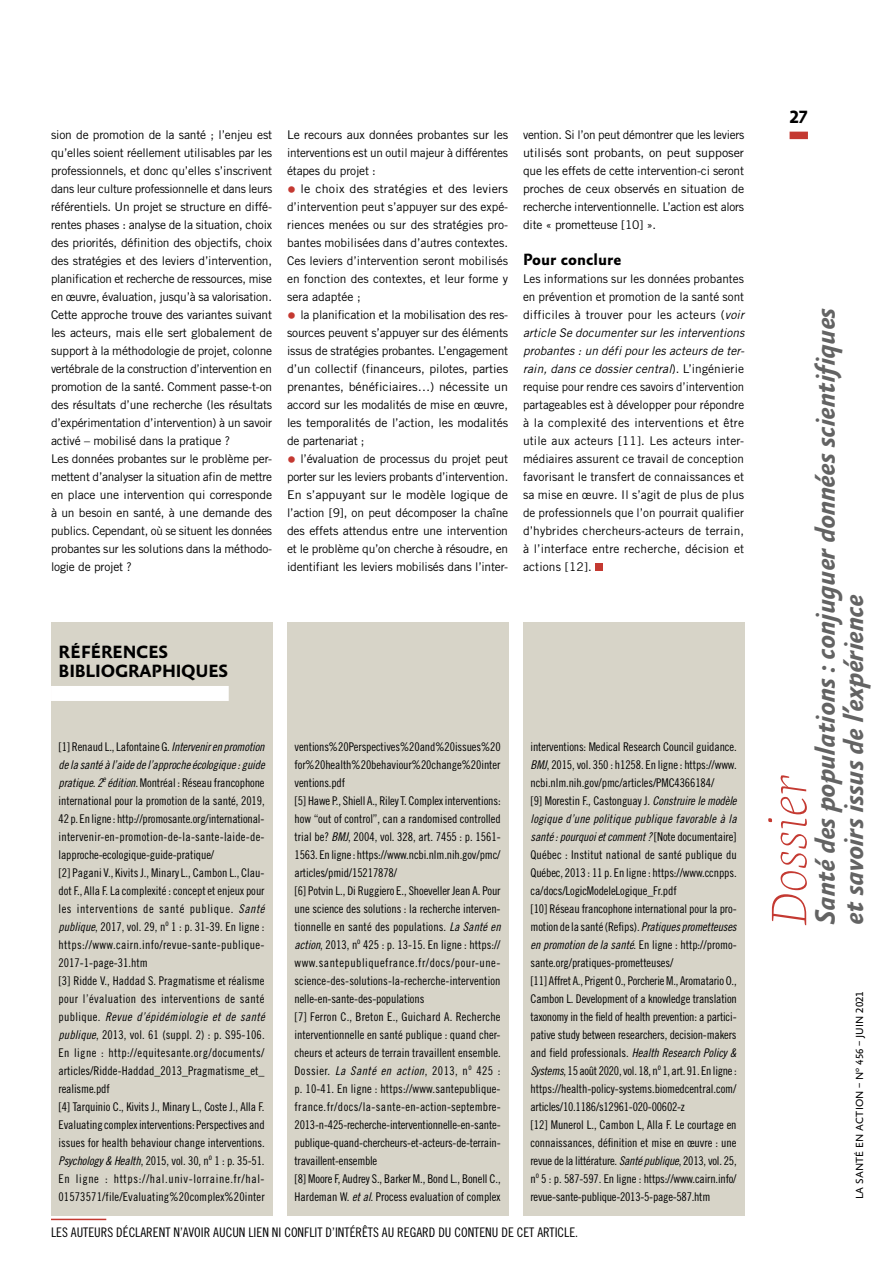
<style>
.page{position:relative;width:893px;height:1263px;background:#fff}
.page>*{position:absolute;margin:0;border:0;box-sizing:border-box;transform-origin:0 0}
.t1{font:italic 100 50.85px "Geneo Pro";letter-spacing:.01em;color:#c43931}
.t2{font:italic 700 28.5px/28.5px "Absara Sans OT";letter-spacing:-.02em;color:#636363}
.TITRE{font:700 18px/19.5px "Absara Sans OT";letter-spacing:-.015em;color:#000}
.FOLIO_GAUCHE{font:700 18px "Absara Sans OT";color:#000}
.INTER{font:700 16.5px "Absara Sans OT";color:#000}
.NOTEARTICLE{font:13.2px "Trade Gothic LT Std Cn 18";color:#000}
.TXT_BODY{font:12px/18px "Trade Gothic LT Std Cn 18";letter-spacing:-.01em;color:#000;text-align:justify}
.TXT_BODY_V2{font:12px/18px "Trade Gothic LT Std";letter-spacing:-.015em;color:#000;text-align:justify}
.TXT_BODY_V2-2{font:12px/18px "Trade Gothic LT Std";letter-spacing:-.015em;color:#000;text-align:justify;scale:1.04 1}
.t3{font:10.5px "Absara Sans OT";letter-spacing:.01em;color:#000}
.s1{font-family:"Trade Gothic LT Std Cn 18";font-size:18px;color:#c43931}
.s2{font-style:italic}
.s3{font-family:"Trade Gothic LT Std Cn 18 Obl"}
</style>
<div class="page">
<div style="left:595px;top:564px;width:8px;height:7px;background:#c43931"></div>
<hr style="left:51px;top:1219px;width:55px;height:1px;background:#c43931">
<div style="left:51px;top:622px;width:221px;height:593px;background:#d7d4c8"></div>
<div style="left:51px;top:686px;width:178px;height:15px;background:#fff"></div>
<div style="left:287px;top:622px;width:221px;height:593px;background:#d7d4c8"></div>
<div style="left:523px;top:622px;width:221px;height:593px;background:#d7d4c8"></div>
<div style="left:790px;top:132px;width:18px;height:7px;background:#c43931"></div>
<p class="TXT_BODY_V2" style="left:51px;top:126px;width:223px">sion de promotion de la santé ; l’enjeu est qu’elles soient réellement utilisables par les professionnels, et donc qu’elles s’inscrivent dans leur culture professionnelle et dans leurs référentiels. Un projet se structure en diffé‑ rentes phases : analyse de la situation, choix des priorités, définition des objectifs, choix des stratégies et des leviers d’intervention, planification et recherche de ressources, mise en œuvre, évaluation, jusqu’à sa valorisation.<br>Cette approche trouve des variantes suivant les acteurs, mais elle sert globalement de support à la méthodologie de projet, colonne vertébrale de la construction d’intervention en promotion de la santé. Comment passe‑t‑on des résultats d’une recherche (les résultats d’expérimentation d’intervention) à un savoir activé – mobilisé dans la pratique ?</p>
<p class="TXT_BODY_V2" style="left:51px;top:450px;width:223px">Les données probantes sur le problème per‑ mettent d’analyser la situation afin de mettre en place une intervention qui corresponde à un besoin en santé, à une demande des publics. Cependant, où se situent les données probantes sur les solutions dans la méthodo‑ logie de projet ?</p>
<p class="TXT_BODY_V2" style="left:287px;top:126px;width:223px">Le recours aux données probantes sur les interventions est un outil majeur à différentes étapes du projet :</p>
<p class="TXT_BODY_V2-2" style="left:287px;top:180px;width:214px"><span class="s1">•</span> le choix des stratégies et des leviers d’intervention peut s’appuyer sur des expé‑ riences menées ou sur des stratégies pro‑ bantes mobilisées dans d’autres contextes.<br>Ces leviers d’intervention seront mobilisés en fonction des contextes, et leur forme y sera adaptée ;</p>
<p class="TXT_BODY_V2" style="left:287px;top:306px;width:223px"><span class="s1">•</span> la planification et la mobilisation des res‑ sources peuvent s’appuyer sur des éléments issus de stratégies probantes. L’engagement d’un collectif (financeurs, pilotes, parties prenantes, bénéficiaires…) nécessite un accord sur les modalités de mise en œuvre, les temporalités de l’action, les modalités de partenariat ;</p>
<p class="TXT_BODY_V2" style="left:287px;top:450px;width:223px"><span class="s1">•</span> l’évaluation de processus du projet peut porter sur les leviers probants d’intervention.<br>En s’appuyant sur le modèle logique de l’action [9], on peut décomposer la chaîne des effets attendus entre une intervention et le problème qu’on cherche à résoudre, en identifiant les leviers mobilisés dans l’inter‑</p>
<p class="TXT_BODY_V2" style="left:523px;top:126px;width:223px">vention. Si l’on peut démontrer que les leviers utilisés sont probants, on peut supposer que les effets de cette intervention‑ci seront proches de ceux observés en situation de recherche interventionnelle. L’action est alors dite « prometteuse [10] ».</p>
<p class="INTER" style="left:523px;top:250px;width:100px">Pour conclure</p>
<p class="TXT_BODY_V2" style="left:523px;top:270px;width:223px">Les informations sur les données probantes en prévention et promotion de la santé sont difficiles à trouver pour les acteurs (<span class="s2">voir article Se documenter sur les interventions probantes : un défi pour les acteurs de ter&shy;rain, dans ce dossier central</span>). L’ingénierie requise pour rendre ces savoirs d’intervention partageables est à développer pour répondre à la complexité des interventions et être utile aux acteurs [11]. Les acteurs inter‑ médiaires assurent ce travail de conception favorisant le transfert de connaissances et sa mise en œuvre. Il s’agit de plus de plus de professionnels que l’on pourrait qualifier d’hybrides chercheurs‑acteurs de terrain, à l’interface entre recherche, décision et actions [12].</p>
<p class="TITRE" style="left:59px;top:643px;width:171px">RÉFÉRENCES<br>BIBLIOGRAPHIQUES</p>
<p class="TXT_BODY" style="left:59px;top:738px;width:208px">[1] Renaud L., Lafontaine G. <span class="s3">Intervenir en promotion de la santé à l’aide de l’approche écologique : guide pratique. 2</span><sup>e</sup> <span class="s3">édition.</span> Montréal : Réseau francophone international pour la promotion de la santé, 2019, 42 p. En ligne : http://promosante.org/international&shy;intervenir-en-promotion-de-la-sante-laide-de&shy;lapproche-ecologique-guide-pratique/</p>
<p class="TXT_BODY" style="left:59px;top:864px;width:208px">[2] Pagani V., Kivits J., Minary L., Cambon L., Clau&shy;dot F., Alla F. La complexité : concept et enjeux pour les interventions de santé publique. <span class="s3">Santé publique</span>, 2017, vol. 29, n<sup>o</sup> 1 : p. 31-39. En ligne : https://www.cairn.info/revue-sante-publique-2017-1-page-31.htm</p>
<p class="TXT_BODY" style="left:59px;top:972px;width:208px">[3] Ridde V., Haddad S. Pragmatisme et réalisme pour l’évaluation des interventions de santé publique. <span class="s3">Revue d’épidémiologie et de santé publique</span>, 2013, vol. 61 (suppl. 2) : p. S95-106.<br>En ligne : http://equitesante.org/documents/ articles/Ridde-Haddad_2013_Pragmatisme_et_ realisme.pdf</p>
<p class="TXT_BODY" style="left:59px;top:1098px;width:208px">[4] Tarquinio C., Kivits J., Minary L., Coste J., Alla F.<br>Evaluating complex interventions: Perspectives and issues for health behaviour change interventions.<br><span class="s3">Psychology &amp; Health</span>, 2015, vol. 30, n<sup>o</sup> 1 : p. 35-51.<br>En ligne : https://hal.univ-lorraine.fr/hal-01573571/file/Evaluating%20complex%20inter</p>
<p class="TXT_BODY" style="left:295px;top:738px;width:208px">ventions%20Perspectives%20and%20issues%20 for%20health%20behaviour%20change%20inter ventions.pdf</p>
<p class="TXT_BODY" style="left:295px;top:792px;width:208px">[5] Hawe P., Shiell A., Riley T. Complex interventions: how “out of control”, can a randomised controlled trial be? <span class="s3">BMJ</span>, 2004, vol. 328, art. 7455 : p. 1561- 1563. En ligne : https://www.ncbi.nlm.nih.gov/pmc/ articles/pmid/15217878/</p>
<p class="TXT_BODY" style="left:295px;top:882px;width:208px">[6] Potvin L., Di Ruggiero E., Shoeveller Jean A. Pour une science des solutions : la recherche interven&shy;tionnelle en santé des populations. <span class="s3">La Santé en action</span>, 2013, n<sup>o</sup> 425 : p. 13-15. En ligne : https:// www.santepubliquefrance.fr/docs/pour-une&shy;science-des-solutions-la-recherche-intervention nelle-en-sante-des-populations</p>
<p class="TXT_BODY" style="left:295px;top:1008px;width:208px">[7] Ferron C., Breton E., Guichard A. Recherche interventionnelle en santé publique : quand cher&shy;cheurs et acteurs de terrain travaillent ensemble.<br>Dossier. <span class="s3">La Santé en action</span>, 2013, n<sup>o</sup> 425 : p. 10-41. En ligne : https://www.santepublique&shy;france.fr/docs/la-sante-en-action-septembre-2013-n-425-recherche-interventionnelle-en-sante&shy;publique-quand-chercheurs-et-acteurs-de-terrain&shy;travaillent-ensemble</p>
<p class="TXT_BODY" style="left:295px;top:1170px;width:208px">[8] Moore F, Audrey S., Barker M., Bond L., Bonell C.,<br>Hardeman W. <span class="s3">et al.</span> Process evaluation of complex</p>
<p class="TXT_BODY" style="left:530px;top:738px;width:208px">interventions: Medical Research Council guidance.<br><span class="s3">BMJ</span>, 2015, vol. 350 : h1258. En ligne : https://www. ncbi.nlm.nih.gov/pmc/articles/PMC4366184/</p>
<p class="TXT_BODY" style="left:530px;top:792px;width:208px">[9] Morestin F., Castonguay J. <span class="s3">Construire le modèle logique d’une politique publique favorable à la santé : pourquoi et comment ?</span> [Note documentaire] Québec : Institut national de santé publique du Québec, 2013 : 11 p. En ligne : https://www.ccnpps. ca/docs/LogicModeleLogique_Fr.pdf</p>
<p class="TXT_BODY" style="left:530px;top:900px;width:208px">[10] Réseau francophone international pour la pro&shy;motion de la santé (Refips). <span class="s3">Pratiques prometteuses en promotion de la santé</span>. En ligne : http://promo&shy;sante.org/pratiques-prometteuses/</p>
<p class="TXT_BODY" style="left:530px;top:972px;width:208px">[11] Affret A., Prigent O., Porcherie M., Aromatario O., Cambon L. Development of a knowledge translation taxonomy in the field of health prevention: a partici&shy;pative study between researchers, decision-makers and field professionals. <span class="s3">Health Research Policy &amp; Systems</span>, 15 août 2020, vol. 18, n<sup>o</sup> 1, art. 91. En ligne : https://health-policy-systems.biomedcentral.com/ articles/10.1186/s12961-020-00602-z</p>
<p class="TXT_BODY" style="left:530px;top:1116px;width:208px">[12] Munerol L., Cambon L, Alla F. Le courtage en connaissances, définition et mise en œuvre : une revue de la littérature. <span class="s3">Santé publique</span>, 2013, vol. 25, n<sup>o</sup> 5 : p. 587-597. En ligne : https://www.cairn.info/ revue-sante-publique-2013-5-page-587.htm</p>
<p class="NOTEARTICLE" style="left:51px;top:1224px;width:529px">LES AUTEURS DÉCLARENT N’AVOIR AUCUN LIEN NI CONFLIT D’INTÉRÊTS AU REGARD DU CONTENU DE CET ARTICLE.</p>
<p class="FOLIO_GAUCHE" style="left:790px;top:107px;width:20px">27</p>
<h2 class="t2" style="left:812px;top:925px;width:618px;rotate:-90deg">Santé des populations : conjuguer données scientifiques et savoirs issus de l’expérience</h2>
<h1 class="t1" style="left:749px;top:925px;width:152px;rotate:-90deg">Dossier</h1>
<p class="t3" style="left:854px;top:1199px;width:209px;rotate:-90deg">LA SANTÉ EN ACTION – N<sup>o</sup> 456 – Juin 2021</p>
</div>
